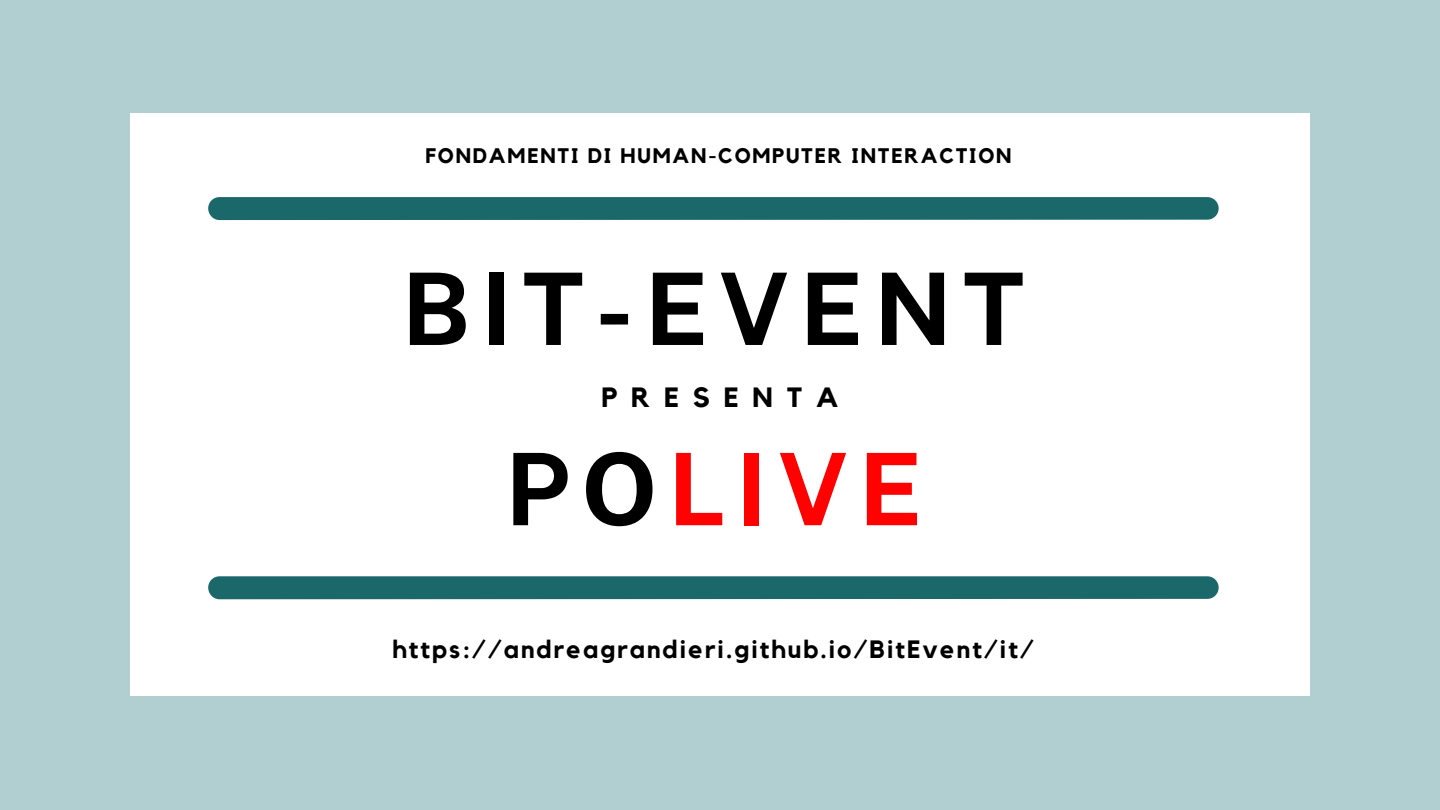
<style>
.page{position:relative;width:1440px;height:810px;background:#b1ced0}
.page>*{position:absolute;margin:0;border:0;box-sizing:border-box;transform-origin:0 0}
.t1{font:700 100px "Public Sans";letter-spacing:.105em;color:#000}
.t2{font:700 100px "Public Sans";letter-spacing:.105em;color:#ff0100}
.t3{font:700 27.8px "Kollektif";letter-spacing:.495em;color:#000}
.t4{font:700 25px "Kollektif";letter-spacing:.085em;color:#000}
.t5{font:700 21px "Kollektif";letter-spacing:.085em;color:#000}
.s1{color:#000}
</style>
<div class="page">
<div style="left:131px;top:114px;width:1178px;height:582px;background:#fff"></div>
<div style="left:208px;top:576px;width:1010px;height:23px;background:#1b686a"></div>
<svg style="left:208px;top:197px;width:1010px;height:23px;background:#1e6a6c"></svg>
<h2 class="t5" style="left:425px;top:146px;width:588px">FONDAMENTI DI HUMAN-COMPUTER INTERACTION</h2>
<p class="t1" style="left:402px;top:250px;width:624px">BIT-EVENT</p>
<p class="t3" style="left:602px;top:385px;width:238px">PRESENTA</p>
<h1 class="t2" style="left:505px;top:430px;width:418px"><span class="s1">PO</span>LIVE</h1>
<h1 class="t4" style="left:393px;top:637px;width:643px">https://andreagrandieri.github.io/BitEvent/it/</h1>
</div>
